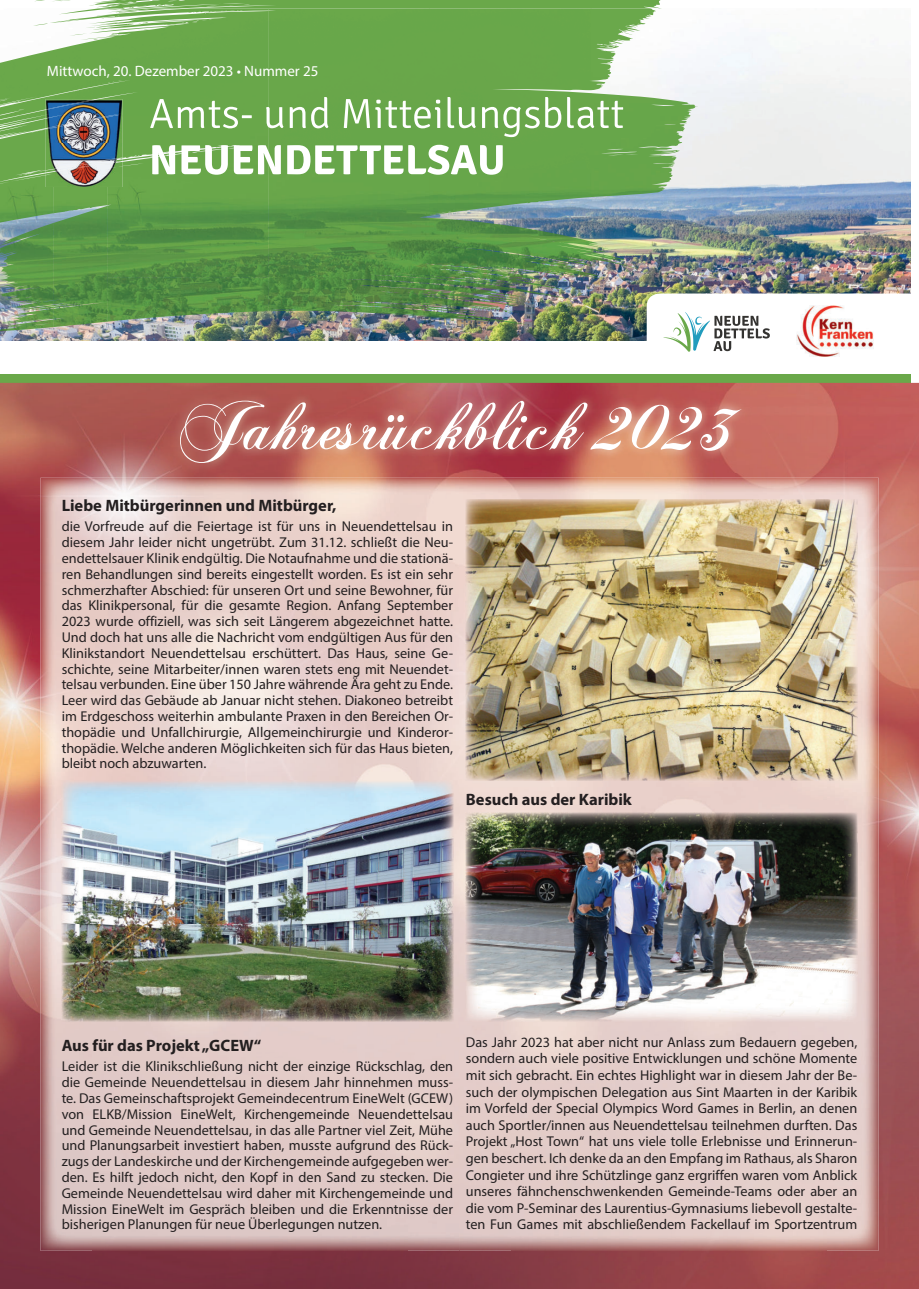
<style>
.page{position:relative;width:919px;height:1289px;background:#fff}
.page>*{position:absolute;margin:0;border:0;box-sizing:border-box;transform-origin:0 0}
.t1{font:72px "Chopin Script";color:#fff}
.t2{font:700 16.5px "Myriad Pro";color:#231f20}
.t3{font:15px "Myriad Pro";color:#fff}
.t4{font:14.25px/15.8px "Myriad Pro";color:#231f20;text-align:justify}
</style>
<div class="page">
<img style="left:0;top:38px;width:910px;height:302px">
<div style="left:268px;top:40px;width:323px;height:130px;background:#69a74a"></div>
<img style="left:591px;top:38px;width:71px;height:43px">
<img style="left:0;top:116px;width:53px;height:148px">
<img style="left:107px;top:116px;width:162px;height:206px">
<img style="left:53px;top:187px;width:54px;height:140px">
<img style="left:268px;top:175px;width:161px;height:142px">
<img style="left:429px;top:170px;width:162px;height:92px">
<img style="left:591px;top:241px;width:49px;height:37px">
<svg style="left:33px;top:0;width:628px;height:40px;background:#85b76c"></svg>
<svg style="left:404px;top:288px;width:15px;height:1px"></svg>
<svg style="left:3px;top:289px;width:12px;height:2px"></svg>
<svg style="left:378px;top:302px;width:35px;height:3px"></svg>
<img style="left:426px;top:262px;width:178px;height:60px">
<img style="left:46px;top:99px;width:76px;height:88px">
<svg style="left:112px;top:159px;width:10px;height:5px"></svg>
<svg style="left:64px;top:161px;width:38px;height:7px"></svg>
<svg style="left:646px;top:293px;width:265px;height:64px"></svg>
<img style="left:796px;top:305px;width:77px;height:51px">
<svg style="left:147px;top:145px;width:355px;height:30px"></svg>
<svg style="left:150px;top:97px;width:473px;height:40px;background:#84b66b"></svg>
<div style="left:0;top:374px;width:910px;height:9px;background:#6aa84a"></div>
<img style="left:0;top:383px;width:918px;height:905px">
<img style="left:40px;top:477px;width:419px;height:309px">
<img style="left:459px;top:477px;width:419px;height:51px">
<img style="left:459px;top:528px;width:52px;height:722px">
<img style="left:826px;top:528px;width:52px;height:722px">
<img style="left:511px;top:780px;width:315px;height:32px">
<img style="left:40px;top:786px;width:52px;height:464px">
<img style="left:407px;top:786px;width:53px;height:464px">
<div style="left:92px;top:1021px;width:315px;height:229px;background:#e0c9c6"></div>
<img style="left:511px;top:1021px;width:315px;height:229px">
<img style="left:170px;top:391px;width:579px;height:82px">
<img style="left:62px;top:780px;width:391px;height:241px">
<img style="left:466px;top:499px;width:391px;height:281px">
<img style="left:465px;top:812px;width:392px;height:209px">
<p class="t3" style="left:47px;top:62px;width:273px">Mittwoch, 20. Dezember 2023 • Nummer 25</p>
<h1 class="t1" style="left:179px;top:400px;width:561px">Jahresr¸ckblick 2023</h1>
<p class="t2" style="left:62px;top:497px;width:276px">liebe Mitbürgerinnen und Mitbürger,</p>
<p class="t4" style="left:62px;top:518px;width:393px">die Vorfreude auf die Feiertage ist für uns in Neuendettelsau in diesem Jahr leider nicht ungetrübt. Zum 31.12. schließt die Neu&shy;endettelsauer Klinik endgültig. Die Notaufnahme und die stationä&shy;ren Behandlungen sind bereits eingestellt worden. Es ist ein sehr schmerzhafter Abschied: für unseren Ort und seine Bewohner, für das Klinikpersonal, für die gesamte Region. Anfang September 2023 wurde offiziell, was sich seit Längerem abgezeichnet hatte.<br>Und doch hat uns alle die Nachricht vom endgültigen Aus für den Klinikstandort Neuendettelsau erschüttert. Das Haus, seine Ge&shy;schichte, seine Mitarbeiter/innen waren stets eng mit Neuendet&shy;telsau verbunden. Eine über 150 Jahre währende Ära geht zu Ende.<br>Leer wird das Gebäude ab Januar nicht stehen. Diakoneo betreibt im Erdgeschoss weiterhin ambulante Praxen in den Bereichen Or&shy;thopädie und Unfallchirurgie, Allgemeinchirurgie und Kinderor&shy;thopädie. Welche anderen Möglichkeiten sich für das Haus bieten, bleibt noch abzuwarten.</p>
<p class="t2" style="left:466px;top:791px;width:168px">Besuch aus der karibik</p>
<p class="t2" style="left:62px;top:1037px;width:201px">Aus für das Projekt „gcew“</p>
<p class="t4" style="left:62px;top:1058px;width:393px">Leider ist die Klinikschließung nicht der einzige Rückschlag, den die Gemeinde Neuendettelsau in diesem Jahr hinnehmen muss&shy;te. Das Gemeinschaftsprojekt Gemeindecentrum EineWelt (GCEW) von ELKB/Mission EineWelt, Kirchengemeinde Neuendettelsau und Gemeinde Neuendettelsau, in das alle Partner viel Zeit, Mühe und Planungsarbeit investiert haben, musste aufgrund des Rück&shy;zugs der Landeskirche und der Kirchengemeinde aufgegeben wer&shy;den. Es hilft jedoch nicht, den Kopf in den Sand zu stecken. Die Gemeinde Neuendettelsau wird daher mit Kirchengemeinde und Mission EineWelt im Gespräch bleiben und die Erkenntnisse der bisherigen Planungen für neue Überlegungen nutzen.</p>
<p class="t4" style="left:466px;top:1033px;width:393px;line-height:16.6px">Das Jahr 2023 hat aber nicht nur Anlass zum Bedauern gegeben, sondern auch viele positive Entwicklungen und schöne Momente mit sich gebracht. Ein echtes Highlight war in diesem Jahr der Be&shy;such der olympischen Delegation aus Sint Maarten in der Karibik im Vorfeld der Special Olympics Word Games in Berlin, an denen auch Sportler/innen aus Neuendettelsau teilnehmen durften. Das Projekt „Host Town“ hat uns viele tolle Erlebnisse und Erinnerun&shy;gen beschert. Ich denke da an den Empfang im Rathaus, als Sharon Congieter und ihre Schützlinge ganz ergriffen waren vom Anblick unseres fähnchenschwenkenden Gemeinde-Teams oder aber an die vom P-Seminar des Laurentius-Gymnasiums liebevoll gestalte&shy;ten Fun Games mit abschließendem Fackellauf im Sportzentrum</p>
</div>
